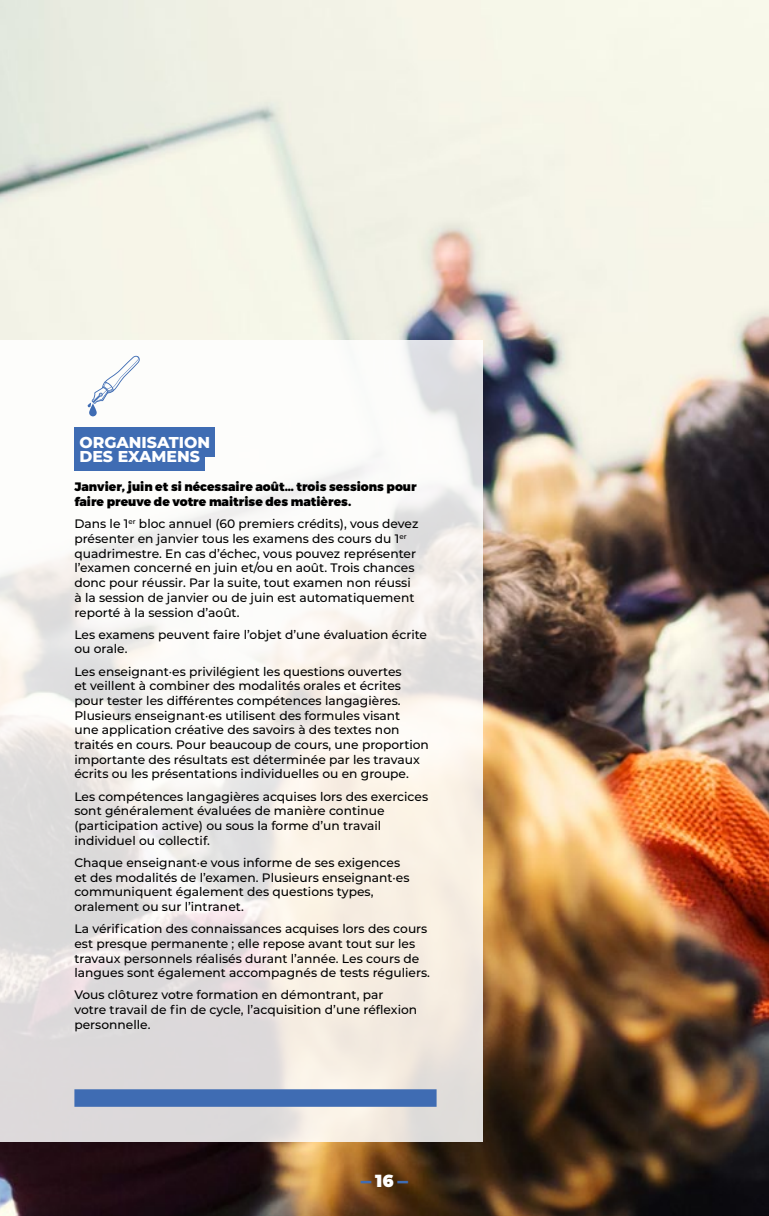
<style>
.page{position:relative;width:769px;height:1216px;background:#fff}
.page>*{position:absolute;margin:0;border:0;box-sizing:border-box;transform-origin:0 0}
.t1{font:900 17.5px "Montserrat";color:#3f6cb3}
.t2{font:800 15.75px/14px "Montserrat";color:#fff}
.t3{font:500 12.25px/14.7px "Montserrat";color:#000}
.t4{font:900 12.25px/14.7px "Montserrat";color:#000}
.s1{color:#fff}
</style>
<div class="page">
<img style="left:0;top:0;width:769px;height:1215px">
<svg style="left:0;top:340px;width:483px;height:801px"></svg>
<div style="left:74px;top:427px;width:141px;height:29px;background:#3f6cb3"></div>
<div style="left:74px;top:441px;width:131px;height:29px;background:#3f6cb3"></div>
<div style="left:74px;top:1089px;width:363px;height:17px;background:#3f6cb3"></div>
<div style="left:89px;top:403px;width:8px;height:13px;background:#3f6cb3;border-radius:4px"></div>
<svg style="left:87px;top:355px;width:53px;height:52px"></svg>
<p class="t2" style="left:79px;top:434px;width:132px">ORGANISATION<br>DES EXAMENS</p>
<p class="t4" style="left:74px;top:480px;width:344px">Janvier, juin et si nécessaire août… trois sessions pour faire preuve de votre maitrise des matières.</p>
<p class="t3" style="left:74px;top:516px;width:346px">Dans le 1<sup>er</sup> bloc annuel (60 premiers crédits), vous devez présenter en janvier tous les examens des cours du 1<sup>er </sup>quadrimestre. En cas d’échec, vous pouvez représenter l’examen concerné en juin et/ou en août. Trois chances donc pour réussir. Par la suite, tout examen non réussi à la session de janvier ou de juin est automatiquement reporté à la session d’août.</p>
<p class="t3" style="left:74px;top:626px;width:354px">Les examens peuvent faire l’objet d’une évaluation écrite ou orale.</p>
<p class="t3" style="left:74px;top:663px;width:356px">Les enseignant·es privilégient les questions ouvertes<br>et veillent à combiner des modalités orales et écrites pour tester les différentes compétences langagières.<br>Plusieurs enseignant·es utilisent des formules visant<br>une application créative des savoirs à des textes non traités en cours. Pour beaucoup de cours, une proportion importante des résultats est déterminée par les travaux écrits ou les présentations individuelles ou en groupe.</p>
<p class="t3" style="left:74px;top:788px;width:355px">Les compétences langagières acquises lors des exercices sont généralement évaluées de manière continue (participation active) ou sous la forme d’un travail individuel ou collectif.</p>
<p class="t3" style="left:74px;top:854px;width:337px">Chaque enseignant·e vous informe de ses exigences et des modalités de l’examen. Plusieurs enseignant·es communiquent également des questions types, oralement ou sur l’intranet.</p>
<p class="t3" style="left:74px;top:920px;width:357px">La vérification des connaissances acquises lors des cours est presque permanente ; elle repose avant tout sur les travaux personnels réalisés durant l’année. Les cours de langues sont également accompagnés de tests réguliers.</p>
<p class="t3" style="left:74px;top:987px;width:344px">Vous clôturez votre formation en démontrant, par votre travail de fin de cycle, l’acquisition d’une réflexion personnelle.</p>
<h1 class="t1" style="left:361px;top:1169px;width:49px">—<span class="s1">16</span>—</h1>
</div>
